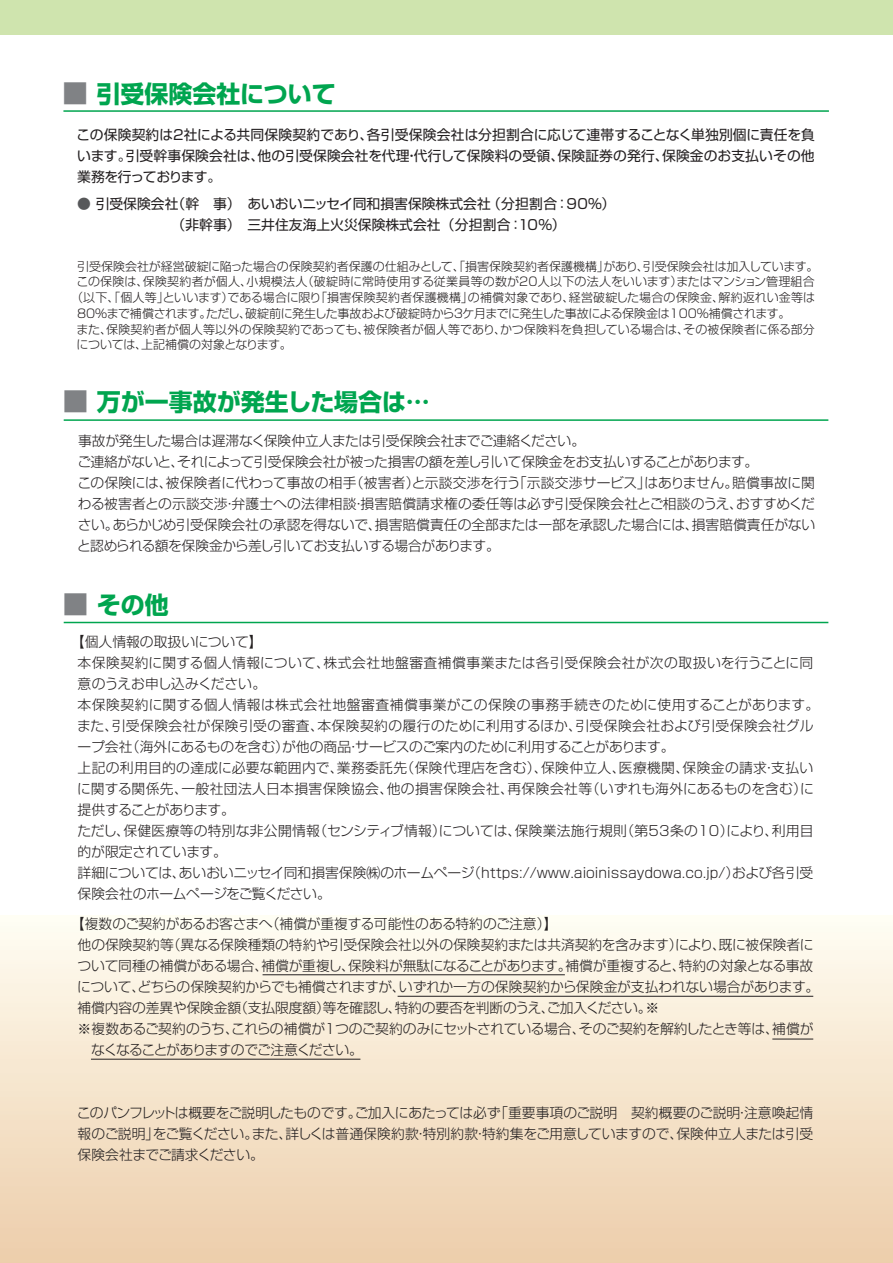
<style>
.page{position:relative;width:893px;height:1263px;background:#fff}
.page>*{position:absolute;margin:0;border:0;box-sizing:border-box;transform-origin:0 0}
.t1{font:700 24px "Shin Go Pro";color:#00a54f}
.t2{font:300 13.8px/21px "Shin Go Pro";letter-spacing:-.005em;color:#231f20}
.t3{font:13.8px/21px "Shin Go Pro";color:#231f20;text-align:justify}
.t4{font:300 13.8px "Shin Go Pro";letter-spacing:-.03em;color:#231f20}
.t5{font:300 13.8px "Shin Go Pro";letter-spacing:-.075em;color:#231f20}
.t6{font:300 12px "Shin Go Pro";color:#231f20}
.t7{font:300 12px "Shin Go Pro";letter-spacing:.02em;color:#231f20}
.t8{font:300 12px "Shin Go Pro";letter-spacing:-.035em;color:#231f20}
.t9{font:300 12px "Shin Go Pro";letter-spacing:-.02em;color:#231f20}
.s1{font-size:25.5px;color:#808285}
.s2{color:#57585a}
</style>
<div class="page">
<div style="left:0;top:916px;width:893px;height:347px;background:linear-gradient(to bottom,#fffdf2,#eccdaa)"></div>
<div style="left:0;top:0;width:893px;height:35px;background:#cfe4ae"></div>
<hr style="left:63px;top:110px;width:766px;height:2px;background:#00a54f">
<hr style="left:64px;top:622px;width:764px;height:1px;background:#00a54f">
<hr style="left:64px;top:419px;width:764px;height:2px;background:#00a54f">
<hr style="left:263px;top:974px;width:302px;height:1px;background:#231f20">
<hr style="left:91px;top:1059px;width:269px;height:1px;background:#231f20">
<hr style="left:772px;top:1039px;width:41px;height:1px;background:#231f20">
<hr style="left:398px;top:996px;width:415px;height:1px;background:#231f20">
<h1 class="t1" style="left:63px;top:74px;width:275px"><span class="s1">■</span> 引受保険会社について</h1>
<p class="t3" style="left:77px;top:122px;width:740px">この保険契約は2社による共同保険契約であり、各引受保険会社は分担割合に応じて連帯することなく単独別個に責任を負います。引受幹事保険会社は、他の引受保険会社を代理・代行して保険料の受領、保険証券の発行、保険金のお支払いその他業務を行っております。</p>
<p class="t3" style="left:137px;top:191px;width:480px;text-indent:-60px"><span class="s2">●</span> 引受保険会社（幹　事）　あいおいニッセイ同和損害保険株式会社（分担割合：90％）　　　（非幹事）　三井住友海上火災保険株式会社（分担割合：10％）</p>
<p class="t6" style="left:77px;top:256px;width:743px">引受保険会社が経営破綻に陥った場合の保険契約者保護の仕組みとして、「損害保険契約者保護機構」があり、引受保険会社は加入しています。</p>
<p class="t7" style="left:76px;top:272px;width:740px">この保険は、保険契約者が個人、小規模法人（破綻時に常時使用する従業員等の数が20人以下の法人をいいます）またはマンション管理組合</p>
<p class="t6" style="left:71px;top:288px;width:745px">（以下、「個人等」といいます）である場合に限り「損害保険契約者保護機構」の補償対象であり、経営破綻した場合の保険金、解約返れい金等は</p>
<p class="t8" style="left:77px;top:303px;width:715px">80％まで補償されます。ただし、破綻前に発生した事故および破綻時から３ケ月までに発生した事故による保険金は100％補償されます。</p>
<p class="t6" style="left:77px;top:319px;width:740px">また、保険契約者が個人等以外の保険契約であっても、被保険者が個人等であり、かつ保険料を負担している場合は、その被保険者に係る部分</p>
<p class="t9" style="left:77px;top:335px;width:217px">については、上記補償の対象となります。</p>
<h1 class="t1" style="left:63px;top:383px;width:368px"><span class="s1">■</span> 万が一事故が発生した場合は…</h1>
<p class="t2" style="left:77px;top:429px;width:739px">事故が発生した場合は遅滞なく保険仲立人または引受保険会社までご連絡ください。<br>ご連絡がないと、それによって引受保険会社が被った損害の額を差し引いて保険金をお支払いすることがあります。<br>この保険には、被保険者に代わって事故の相手（被害者）と示談交渉を行う「示談交渉サービス」はありません。賠償事故に関わる被害者との示談交渉・弁護士への法律相談・損害賠償請求権の委任等は必ず引受保険会社とご相談のうえ、おすすめください。あらかじめ引受保険会社の承認を得ないで、損害賠償責任の全部または一部を承認した場合には、損害賠償責任がないと認められる額を保険金から差し引いてお支払いする場合があります。</p>
<h1 class="t1" style="left:63px;top:585px;width:107px"><span class="s1">■</span> その他</h1>
<p class="t2" style="left:77px;top:630px;width:744px;text-indent:-6px">【個人情報の取扱いについて】<br>本保険契約に関する個人情報について、株式会社地盤審査補償事業または各引受保険会社が次の取扱いを行うことに同意のうえお申し込みください。<br>本保険契約に関する個人情報は株式会社地盤審査補償事業がこの保険の事務手続きのために使用することがあります。また、引受保険会社が保険引受の審査、本保険契約の履行のために利用するほか、引受保険会社および引受保険会社グループ会社（海外にあるものを含む）が他の商品・サービスのご案内のために利用することがあります。<br>上記の利用目的の達成に必要な範囲内で、業務委託先（保険代理店を含む）、保険仲立人、医療機関、保険金の請求・支払いに関する関係先、一般社団法人日本損害保険協会、他の損害保険会社、再保険会社等（いずれも海外にあるものを含む）に提供することがあります。<br>ただし、保健医療等の特別な非公開情報（センシティブ情報）については、保険業法施行規則（第53条の10）により、利用目的が限定されています。<br>詳細については、あいおいニッセイ同和損害保険㈱のホームページ（https://www.aioinissaydowa.co.jp/）および各引受保険会社のホームページをご覧ください。</p>
<p class="t2" style="left:71px;top:912px;width:488px">【複数のご契約があるお客さまへ（補償が重複する可能性のある特約のご注意）】</p>
<p class="t2" style="left:78px;top:933px;width:737px">他の保険契約等（異なる保険種類の特約や引受保険会社以外の保険契約または共済契約を含みます）により、既に被保険者に</p>
<p class="t2" style="left:78px;top:954px;width:737px">ついて同種の補償がある場合、補償が重複し、保険料が無駄になることがあります。補償が重複すると、特約の対象となる事故</p>
<p class="t2" style="left:77px;top:975px;width:744px">について、どちらの保険契約からでも補償されますが、いずれか一方の保険契約から保険金が支払われない場合があります。</p>
<p class="t2" style="left:78px;top:996px;width:583px">補償内容の差異や保険金額（支払限度額）等を確認し、特約の要否を判断のうえ、ご加入ください。※</p>
<p class="t4" style="left:78px;top:1018px;width:737px">※複数あるご契約のうち、これらの補償が１つのご契約のみにセットされている場合、そのご契約を解約したとき等は、補償が</p>
<p class="t5" style="left:91px;top:1039px;width:273px">なくなることがありますのでご注意ください。</p>
<p class="t2" style="left:77px;top:1101px;width:738px;text-align:justify">このパンフレットは概要をご説明したものです。ご加入にあたっては必ず「重要事項のご説明　契約概要のご説明・注意喚起情報のご説明」をご覧ください。また、詳しくは普通保険約款・特別約款・特約集をご用意していますので、保険仲立人または引受保険会社までご請求ください。</p>
</div>
